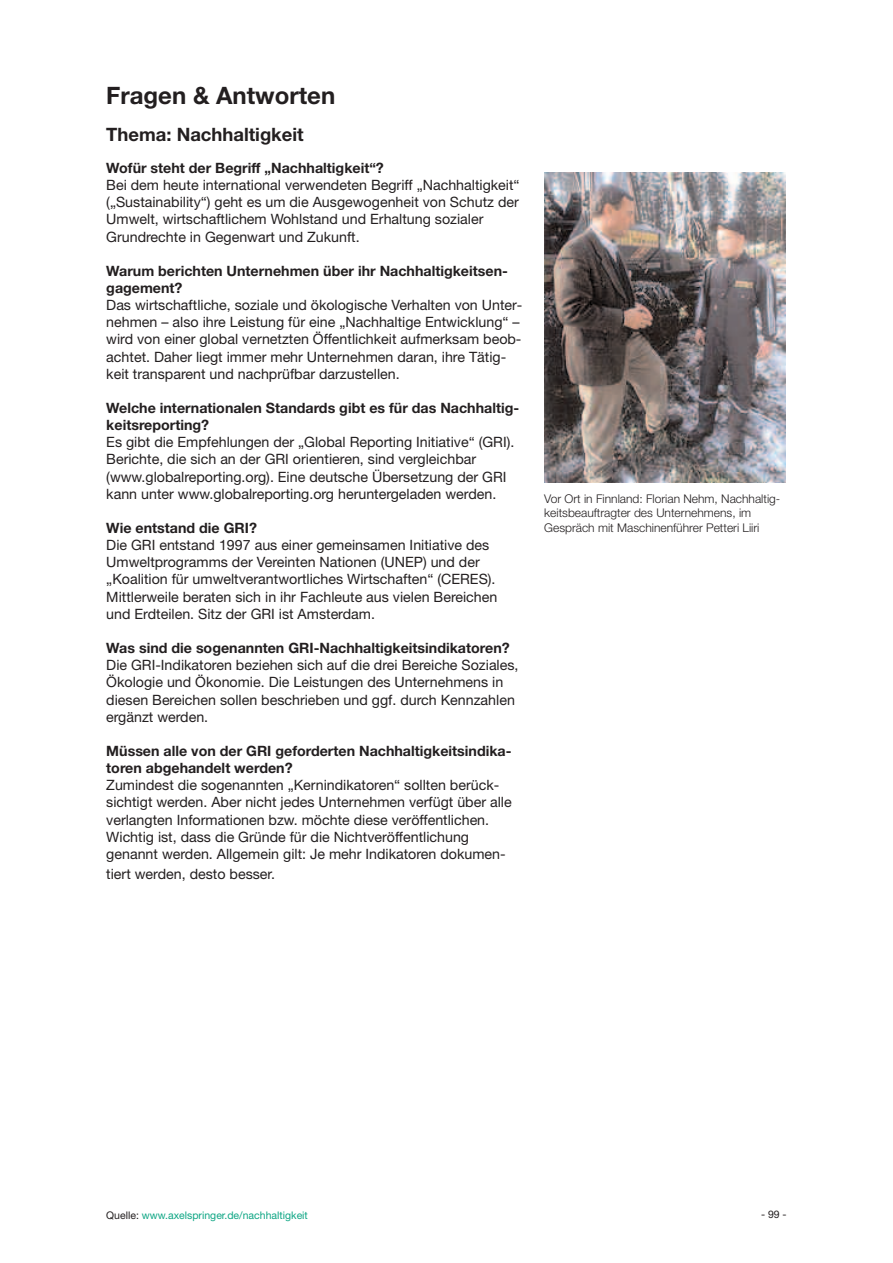
<style>
.page{position:relative;width:893px;height:1263px;background:#fff}
.page>*{position:absolute;margin:0;border:0;box-sizing:border-box;transform-origin:0 0}
.t1{font:700 24px "Helvetica Neue";color:#231f20}
.t2{font:700 18.45px "Helvetica Neue";color:#231f20}
.t3{font:14.25px/17.1px "Helvetica Neue";color:#231f20}
.t4{font:700 14.25px/17.1px "Helvetica Neue";color:#231f20}
.t5{font:300 12px/14.4px "Helvetica Neue";color:#231f20}
.t6{font:10.5px "Helvetica Neue";color:#0ea684}
.t7{font:10.5px "Helvetica Neue";color:#231f20}
.s1{color:#231f20}
</style>
<div class="page">
<img style="left:544px;top:172px;width:242px;height:310px">
<h1 class="t1" style="left:106px;top:87px;width:230px">Fragen &amp; Antworten</h1>
<p class="t2" style="left:106px;top:128px;width:199px">Thema: Nachhaltigkeit</p>
<p class="t4" style="left:106px;top:161px;width:279px">Wofür steht der Begriff „Nachhaltigkeit“?</p>
<p class="t3" style="left:106px;top:178px;width:415px">Bei dem heute international verwendeten Begriff „Nachhaltigkeit“ („Sustainability“) geht es um die Ausgewogenheit von Schutz der Umwelt, wirtschaftlichem Wohlstand und Erhaltung sozialer Grundrechte in Gegenwart und Zukunft.</p>
<p class="t4" style="left:106px;top:263px;width:403px">Warum berichten Unternehmen über ihr Nachhaltigkeitsen&shy;gagement?</p>
<p class="t3" style="left:106px;top:298px;width:418px">Das wirtschaftliche, soziale und ökologische Verhalten von Unter&shy;nehmen – also ihre Leistung für eine „Nachhaltige Entwicklung“ – wird von einer global vernetzten Öffentlichkeit aufmerksam beob&shy;achtet. Daher liegt immer mehr Unternehmen daran, ihre Tätig&shy;keit transparent und nachprüfbar darzustellen.</p>
<p class="t4" style="left:106px;top:401px;width:414px">Welche internationalen Standards gibt es für das Nachhaltig&shy;keitsreporting?</p>
<p class="t3" style="left:106px;top:435px;width:410px">Es gibt die Empfehlungen der „Global Reporting Initiative“ (GRI).<br>Berichte, die sich an der GRI orientieren, sind vergleichbar (www.globalreporting.org). Eine deutsche Übersetzung der GRI kann unter www.globalreporting.org heruntergeladen werden.</p>
<p class="t4" style="left:106px;top:521px;width:152px">Wie entstand die GRI?</p>
<p class="t3" style="left:106px;top:538px;width:393px">Die GRI entstand 1997 aus einer gemeinsamen Initiative des Umweltprogramms der Vereinten Nationen (UNEP) und der „Koalition für umweltverantwortliches Wirtschaften“ (CERES).<br>Mittlerweile beraten sich in ihr Fachleute aus vielen Bereichen und Erdteilen. Sitz der GRI ist Amsterdam.</p>
<p class="t4" style="left:106px;top:641px;width:405px">Was sind die sogenannten GRI-Nachhaltigkeitsindikatoren?</p>
<p class="t3" style="left:106px;top:658px;width:414px">Die GRI-Indikatoren beziehen sich auf die drei Bereiche Soziales, Ökologie und Ökonomie. Die Leistungen des Unternehmens in diesen Bereichen sollen beschrieben und ggf. durch Kennzahlen ergänzt werden.</p>
<p class="t4" style="left:106px;top:743px;width:407px">Müssen alle von der GRI geforderten Nachhaltigkeitsindika&shy;toren abgehandelt werden?</p>
<p class="t3" style="left:106px;top:778px;width:407px">Zumindest die sogenannten „Kernindikatoren“ sollten berück&shy;sichtigt werden. Aber nicht jedes Unternehmen verfügt über alle verlangten Informationen bzw. möchte diese veröffentlichen.<br>Wichtig ist, dass die Gründe für die Nichtveröffentlichung genannt werden. Allgemein gilt: Je mehr Indikatoren dokumen-</p>
<p class="t3" style="left:106px;top:867px;width:170px">tiert werden, desto besser.</p>
<p class="t5" style="left:544px;top:492px;width:238px">Vor Ort in Finnland: Florian Nehm, Nachhaltig&shy;keitsbeauftragter des Unternehmens, im<br>Gespräch mit Maschinenführer Petteri Liiri</p>
<p class="t6" style="left:106px;top:1212px;width:203px"><span class="s1">Quelle:</span> www.axelspringer.de/nachhaltigkeit</p>
<p class="t7" style="left:761px;top:1211px;width:27px">- 99 -</p>
</div>
